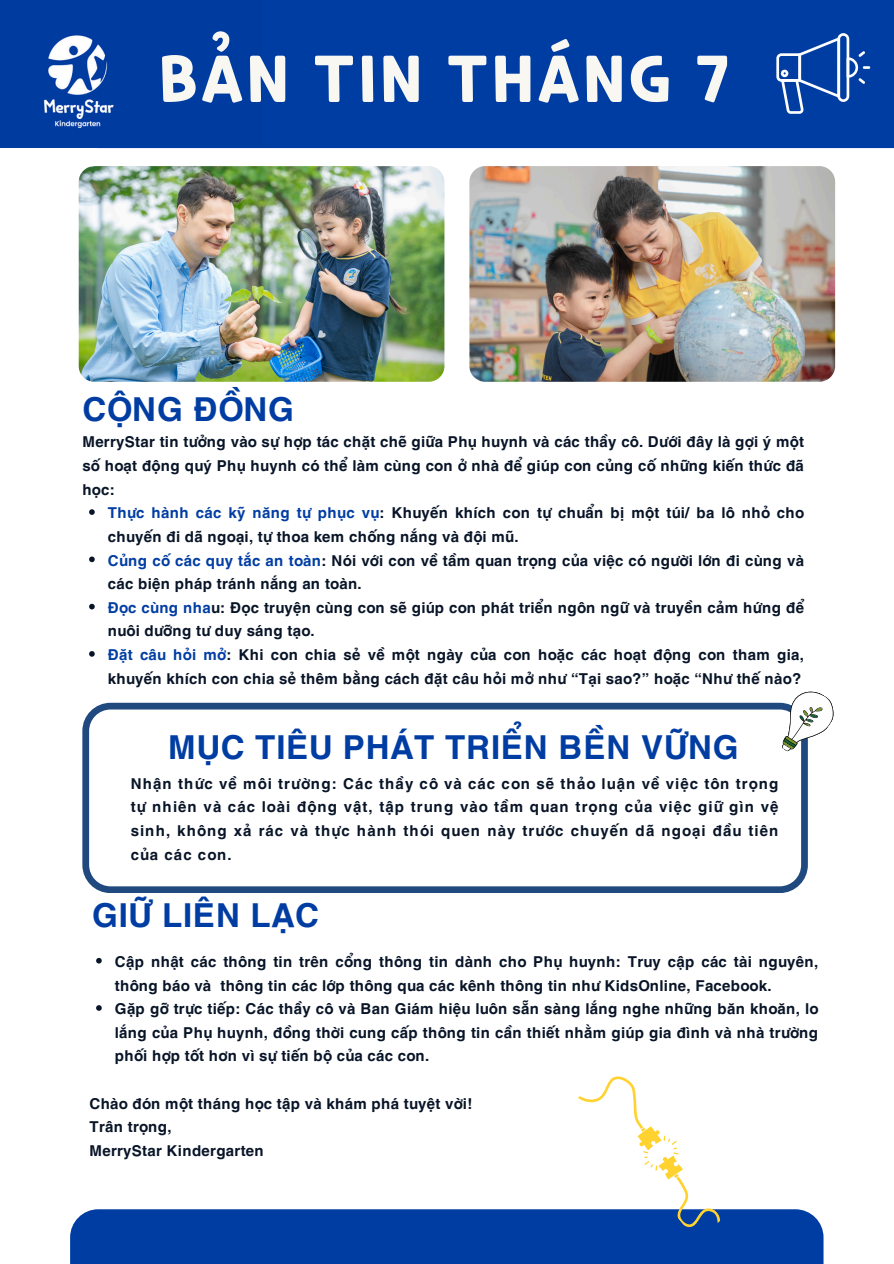
<style>
.page{position:relative;width:894px;height:1264px;background:#fff}
.page>*{position:absolute;margin:0;border:0;box-sizing:border-box;transform-origin:0 0}
.t1{font:700 63px "SRN Cookie Run";letter-spacing:.045em;color:#f8f7f2}
.t2{font:33px "SVN Helvesbold";color:#003da3}
.t3{font:15px/23.7px "SVN Helvesbold";color:#081427}
.s1{color:#003da3}
</style>
<div class="page">
<div style="left:70px;top:0;width:823px;height:148px;background:#003da3"></div>
<svg style="left:82px;top:702px;width:725px;height:191px"></svg>
<div style="left:70px;top:1209px;width:753px;height:54px;background:#003da3"></div>
<img style="left:0;top:0;width:261px;height:147px">
<svg style="left:89px;top:509px;width:6px;height:6px"></svg>
<svg style="left:89px;top:556px;width:6px;height:6px"></svg>
<svg style="left:89px;top:604px;width:6px;height:5px"></svg>
<svg style="left:89px;top:651px;width:6px;height:5px"></svg>
<svg style="left:96px;top:957px;width:6px;height:6px"></svg>
<svg style="left:96px;top:1005px;width:6px;height:5px"></svg>
<svg style="left:767px;top:691px;width:67px;height:72px"></svg>
<svg style="left:577px;top:1076px;width:145px;height:151px"></svg>
<svg style="left:776px;top:33px;width:94px;height:81px;background:#295cb1"></svg>
<img style="left:79px;top:166px;width:365px;height:216px;border-radius:16px">
<img style="left:469px;top:166px;width:365px;height:216px;border-radius:16px">
<p class="t1" style="left:159px;top:50px;width:573px">BẢN TIN THÁNG 7</p>
<h2 class="t2" style="left:82px;top:383px;width:214px">CỘNG ĐỒNG</h2>
<h3 class="t3" style="left:82px;top:428px;width:723px;text-align:justify">MerryStar tin tưởng vào sự hợp tác chặt chẽ giữa Phụ huynh và các thầy cô. Dưới đây là gợi ý một số hoạt động quý Phụ huynh có thể làm cùng con ở nhà để giúp con củng cố những kiến thức đã học:</h3>
<p class="t3" style="left:108px;top:499px;width:697px"><span class="s1">Thực hành các kỹ năng tự phục vụ</span>: Khuyến khích con tự chuẩn bị một túi/ ba lô nhỏ cho chuyến đi dã ngoại, tự thoa kem chống nắng và đội mũ.</p>
<p class="t3" style="left:108px;top:547px;width:697px"><span class="s1">Củng cố các quy tắc an toàn</span>: Nói với con về tầm quan trọng của việc có người lớn đi cùng và các biện pháp tránh nắng an toàn.</p>
<p class="t3" style="left:108px;top:594px;width:697px"><span class="s1">Đọc cùng nha</span>u: Đọc truyện cùng con sẽ giúp con phát triển ngôn ngữ và truyền cảm hứng để nuôi dưỡng tư duy sáng tạo.</p>
<p class="t3" style="left:108px;top:641px;width:697px"><span class="s1">Đặt câu hỏi mở</span>: Khi con chia sẻ về một ngày của con hoặc các hoạt động con tham gia, khuyến khích con chia sẻ thêm bằng cách đặt câu hỏi mở như “Tại sao?” hoặc “Như thế nào?</p>
<p class="t2" style="left:168px;top:722px;width:573px">MỤC TIÊU PHÁT TRIỂN BỀN VỮNG</p>
<h1 class="t3" style="left:131px;top:769px;width:649px;text-align:justify">Nhận thức về môi trường: Các thầy cô và các con sẽ thảo luận về việc tôn trọng tự nhiên và các loài động vật, tập trung vào tầm quan trọng của việc giữ gìn vệ sinh, không xả rác và thực hành thói quen này trước chuyến dã ngoại đầu tiên của các con.</h1>
<h2 class="t2" style="left:92px;top:889px;width:229px">GIỮ LIÊN LẠC</h2>
<p class="t3" style="left:115px;top:948px;width:705px">Cập nhật các thông tin trên cổng thông tin dành cho Phụ huynh: Truy cập các tài nguyên, thông báo và thông tin các lớp thông qua các kênh thông tin như KidsOnline, Facebook.</p>
<h2 class="t3" style="left:115px;top:995px;width:705px;text-align:justify">Gặp gỡ trực tiếp: Các thầy cô và Ban Giám hiệu luôn sẵn sàng lắng nghe những băn khoăn, lo lắng của Phụ huynh, đồng thời cung cấp thông tin cần thiết nhằm giúp gia đình và nhà trường phối hợp tốt hơn vì sự tiến bộ của các con.</h2>
<h3 class="t3" style="left:89px;top:1089px;width:384px">Chào đón một tháng học tập và khám phá tuyệt vời!<br>Trân trọng,<br>MerryStar Kindergarten</h3>
</div>
